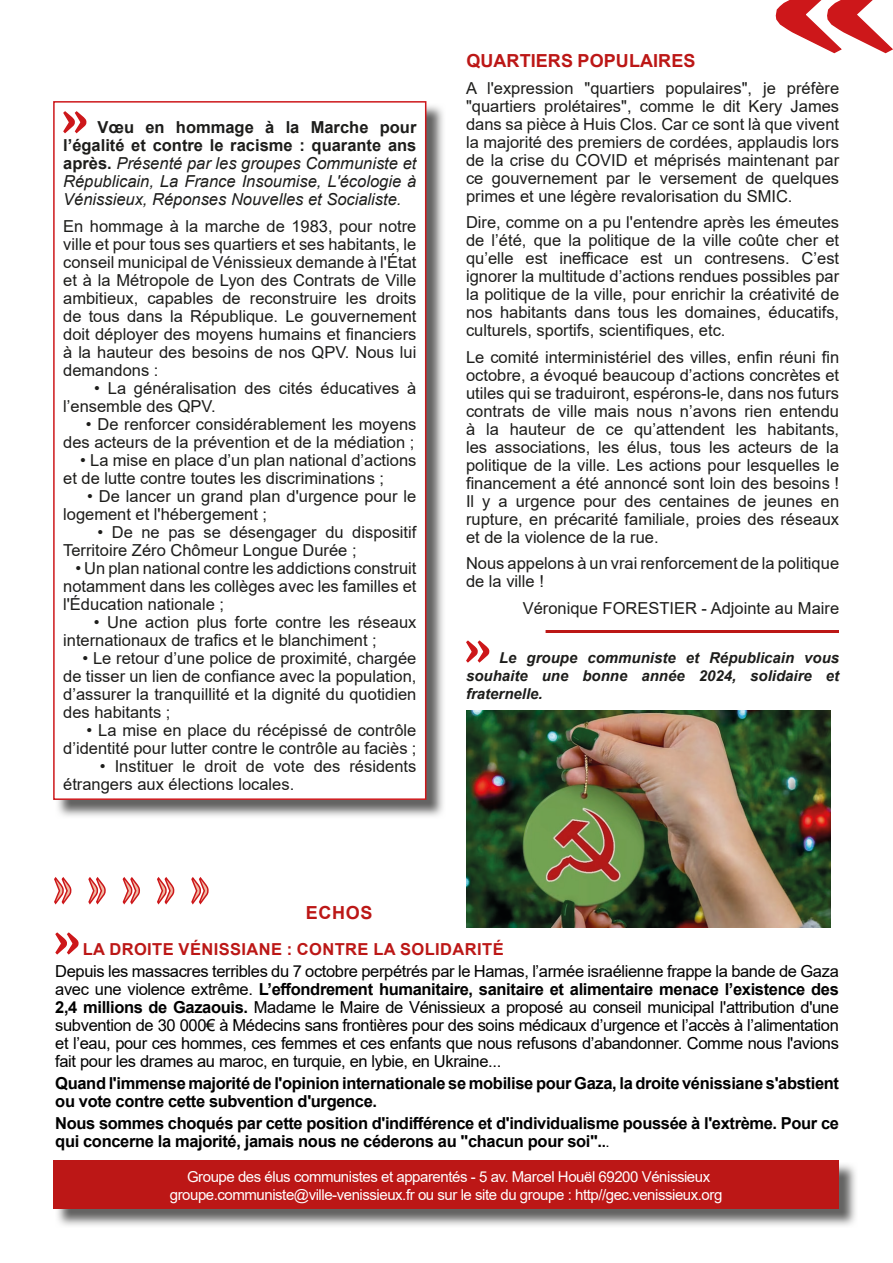
<style>
.page{position:relative;width:893px;height:1263px;background:#fff}
.page>*{position:absolute;margin:0;border:0;box-sizing:border-box;transform-origin:0 0}
.t1{font:700 18px "Arial";letter-spacing:.005em;color:#bc1716}
.t2{font:16.5px/18px "Arial";color:#1d1d1b}
.t3{font:16.5px/18px "Arial";letter-spacing:-.02em;color:#000;text-align:justify}
.t4{font:700 16.5px/18px "Arial";letter-spacing:-.02em;color:#000}
.t5{font:italic 16.5px/18px "Arial";color:#1d1d1b;text-align:justify}
.t6{font:700 16.5px "Arial";letter-spacing:.025em;color:#bc1716}
.t7{font:15px/18px "Arial";letter-spacing:-.03em;color:#fff;text-align:center}
.t8{font:italic 700 15px/18px "Arial";color:#1d1d1b;text-align:justify}
.s1{font-weight:700;font-style:normal}
.s2{font-weight:700}
.s3{font-size:15px}
.s4{font-weight:400;font-size:15px}
</style>
<div class="page">
<svg style="left:54px;top:877px;width:18px;height:28px"></svg>
<svg style="left:88px;top:877px;width:18px;height:28px"></svg>
<svg style="left:122px;top:877px;width:18px;height:28px"></svg>
<svg style="left:157px;top:877px;width:18px;height:28px"></svg>
<svg style="left:191px;top:877px;width:18px;height:28px"></svg>
<svg style="left:775px;top:0;width:118px;height:54px"></svg>
<img style="left:57px;top:1164px;width:799px;height:62px">
<div style="left:53px;top:1160px;width:786px;height:49px;background:#bc1716"></div>
<svg style="left:55px;top:932px;width:24px;height:23px"></svg>
<svg style="left:466px;top:640px;width:24px;height:23px"></svg>
<hr style="left:546px;top:630px;width:293px;height:3px;background:#bc1716">
<img style="left:466px;top:710px;width:364px;height:218px">
<img style="left:58px;top:103px;width:385px;height:714px">
<div style="left:54px;top:102px;width:372px;height:697px;background:#fff"></div>
<svg style="left:63px;top:111px;width:24px;height:23px"></svg>
<div style="left:53px;top:101px;width:373px;height:699px;border:2px solid #cd171a"></div>
<p class="t5" style="left:63px;top:119px;width:355px;text-indent:34px"><span class="s1">Vœu en hommage à la Marche pour l’égalité et contre le racisme : quarante ans après.</span> Présenté par les groupes Communiste et Républicain, La France Insoumise, L'écologie à Vénissieux, Réponses Nouvelles et Socialiste.</p>
<p class="t2" style="left:63px;top:217px;width:355px;text-align:justify">En hommage à la marche de 1983, pour notre ville et pour tous ses quartiers et ses habitants, le conseil municipal de Vénissieux demande à l'État et à la Métropole de Lyon des Contrats de Ville ambitieux, capables de reconstruire les droits de tous dans la République. Le gouvernement doit déployer des moyens humains et financiers à la hauteur des besoins de nos QPV. Nous lui demandons :</p>
<p class="t2" style="left:63px;top:379px;width:355px;text-indent:31px">• La généralisation des cités éducatives à l’ensemble des QPV.</p>
<p class="t2" style="left:63px;top:415px;width:355px;text-align:right">• De renforcer considérablement les moyens des acteurs de la prévention et de la médiation ;</p>
<p class="t2" style="left:63px;top:451px;width:355px;text-indent:17px">• La mise en place d’un plan national d’actions et de lutte contre toutes les discriminations ;</p>
<p class="t2" style="left:63px;top:487px;width:355px;text-indent:24px">• De lancer un grand plan d'urgence pour le logement et l'hébergement ;</p>
<p class="t2" style="left:63px;top:523px;width:355px;text-indent:34px">• De ne pas se désengager du dispositif<br>Territoire Zéro Chômeur Longue Durée ;</p>
<p class="t2" style="left:63px;top:559px;width:355px;text-align:justify;text-indent:12px">• Un plan national contre les addictions construit notamment dans les collèges avec les familles et l'Éducation nationale ;</p>
<p class="t2" style="left:63px;top:613px;width:355px;text-indent:31px">• Une action plus forte contre les réseaux internationaux de trafics et le blanchiment ;</p>
<p class="t2" style="left:63px;top:649px;width:355px;text-align:justify;text-indent:19px">• Le retour d’une police de proximité, chargée de tisser un lien de confiance avec la population, d’assurer la tranquillité et la dignité du quotidien des habitants ;</p>
<p class="t2" style="left:63px;top:721px;width:355px;text-align:right">• La mise en place du récépissé de contrôle d’identité pour lutter contre le contrôle au faciès ;</p>
<p class="t2" style="left:63px;top:757px;width:355px;text-indent:37px">• Instituer le droit de vote des résidents étrangers aux élections locales.</p>
<p class="t1" style="left:466px;top:48px;width:231px">QUARTIERS POPULAIRES</p>
<p class="t2" style="left:466px;top:79px;width:375px;text-align:justify">A l'expression "quartiers populaires", je préfère "quartiers prolétaires", comme le dit Kery James dans sa pièce à Huis Clos. Car ce sont là que vivent la majorité des premiers de cordées, applaudis lors de la crise du COVID et méprisés maintenant par ce gouvernement par le versement de quelques primes et une légère revalorisation du SMIC.</p>
<p class="t2" style="left:466px;top:213px;width:375px;text-align:justify">Dire, comme on a pu l'entendre après les émeutes de l’été, que la politique de la ville coûte cher et qu’elle est inefficace est un contresens. C’est ignorer la multitude d’actions rendues possibles par la politique de la ville, pour enrichir la créativité de nos habitants dans tous les domaines, éducatifs, culturels, sportifs, scientifiques, etc.</p>
<p class="t2" style="left:466px;top:348px;width:375px;text-align:justify">Le comité interministériel des villes, enfin réuni fin octobre, a évoqué beaucoup d’actions concrètes et utiles qui se traduiront, espérons-le, dans nos futurs contrats de ville mais nous n’avons rien entendu à la hauteur de ce qu’attendent les habitants, les associations, les élus, tous les acteurs de la politique de la ville. Les actions pour lesquelles le financement a été annoncé sont loin des besoins !<br>Il y a urgence pour des centaines de jeunes en rupture, en précarité familiale, proies des réseaux et de la violence de la rue.</p>
<p class="t2" style="left:466px;top:554px;width:375px">Nous appelons à un vrai renforcement de la politique de la ville !</p>
<p class="t2" style="left:523px;top:599px;width:318px">Véronique FORESTIER - Adjointe au Maire</p>
<p class="t8" style="left:466px;top:649px;width:375px;text-indent:33px">Le groupe communiste et Républicain vous souhaite une bonne année 2024, solidaire et fraternelle.</p>
<p class="t1" style="left:306px;top:899px;width:68px">ECHOS</p>
<p class="t6" style="left:83px;top:937px;width:422px">LA DROITE VÉNISSIANE : CONTRE LA SOLIDARITÉ</p>
<p class="t3" style="left:55px;top:962px;width:785px">Depuis les massacres terribles du 7 octobre perpétrés par le Hamas, l’armée israélienne frappe la bande de Gaza avec une violence extrême. <span class="s2">L’effondrement humanitaire, sanitaire et alimentaire menace l’existence des 2,4 millions de Gazaouis.</span> Madame le Maire de Vénissieux a proposé au conseil municipal l'attribution d'une subvention de 30 000€ à Médecins sans frontières pour des soins médicaux d’urgence et l’accès à l’alimentation et l’eau, pour ces hommes, ces femmes et ces enfants que nous refusons d’abandonner. Comme nous l'avions fait pour les drames au maroc, en turquie, en lybie, en Ukraine...</p>
<p class="t4" style="left:55px;top:1074px;width:785px">Quand l'immense majorité de l'opinion internationale se mobilise pour Gaza, la droite vénissiane s'abstient ou vote contre cette subvention d'urgence.</p>
<p class="t4" style="left:55px;top:1115px;width:785px">Nous sommes choqués par cette position d'indifférence et d'individualisme poussée à l'extrème. Pour ce qui concerne la majorité, jamais nous ne céderons au "chacun pour soi".<span class="s3">.</span><span class="s4">.</span></p>
<p class="t7" style="left:170px;top:1168px;width:554px">Groupe des élus communistes et apparentés - 5 av. Marcel Houël 69200 Vénissieux groupe.communiste@ville-venissieux.fr ou sur le site du groupe : http//gec.venissieux.org</p>
</div>
